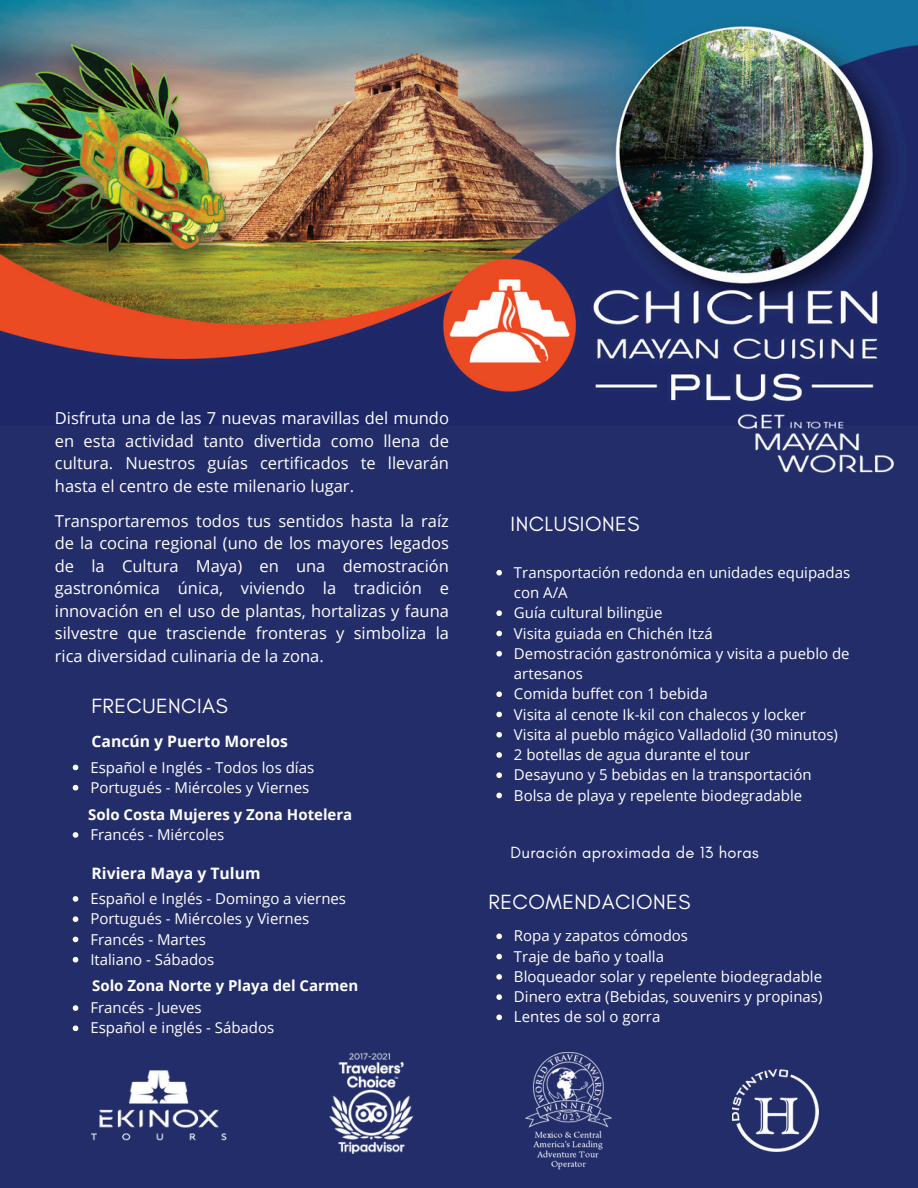
<style>
.page{position:relative;width:918px;height:1188px;background:#232d69}
.page>*{position:absolute;margin:0;border:0;box-sizing:border-box;transform-origin:0 0}
.t1{font:21px "Glacial Indifference";letter-spacing:.025em;color:#fff}
.t2{font:16.5px/22.5px "Open Sans";color:#fff;text-align:justify}
.t3{font:16.5px "Glacial Indifference";letter-spacing:.025em;color:#fff}
.t4{font:700 15.75px "Open Sans";color:#fff}
.t5{font:15px/20.2px "Open Sans";color:#fff}
.t6{font:700 15px "Open Sans";color:#fff}
</style>
<div class="page">
<img style="left:0;top:0;width:918px;height:401px">
<svg style="left:496px;top:570px;width:6px;height:6px"></svg>
<svg style="left:496px;top:610px;width:6px;height:6px"></svg>
<svg style="left:496px;top:631px;width:6px;height:5px"></svg>
<svg style="left:496px;top:651px;width:6px;height:6px"></svg>
<svg style="left:496px;top:691px;width:6px;height:6px"></svg>
<svg style="left:496px;top:712px;width:6px;height:5px"></svg>
<svg style="left:496px;top:732px;width:6px;height:6px"></svg>
<svg style="left:496px;top:752px;width:6px;height:6px"></svg>
<svg style="left:496px;top:772px;width:6px;height:6px"></svg>
<svg style="left:496px;top:793px;width:6px;height:5px"></svg>
<svg style="left:496px;top:934px;width:6px;height:5px"></svg>
<svg style="left:496px;top:954px;width:6px;height:5px"></svg>
<svg style="left:496px;top:974px;width:6px;height:6px"></svg>
<svg style="left:496px;top:994px;width:6px;height:6px"></svg>
<svg style="left:496px;top:1015px;width:6px;height:5px"></svg>
<svg style="left:73px;top:765px;width:5px;height:5px"></svg>
<svg style="left:73px;top:785px;width:5px;height:6px"></svg>
<svg style="left:73px;top:832px;width:5px;height:6px"></svg>
<svg style="left:73px;top:896px;width:5px;height:6px"></svg>
<svg style="left:73px;top:916px;width:5px;height:6px"></svg>
<svg style="left:73px;top:937px;width:5px;height:5px"></svg>
<svg style="left:73px;top:957px;width:5px;height:6px"></svg>
<svg style="left:73px;top:1005px;width:5px;height:6px"></svg>
<svg style="left:73px;top:1026px;width:5px;height:5px"></svg>
<img style="left:730px;top:392px;width:163px;height:81px">
<img style="left:329px;top:1052px;width:85px;height:101px">
<img style="left:525px;top:1052px;width:87px;height:118px">
<img style="left:92px;top:1070px;width:135px;height:71px">
<img style="left:733px;top:1069px;width:85px;height:82px">
<p class="t2" style="left:55px;top:407px;width:396px">Disfruta una de las 7 nuevas maravillas del mundo en esta actividad tanto divertida como llena de cultura. Nuestros guías certificados te llevarán hasta el centro de este milenario lugar.</p>
<p class="t2" style="left:55px;top:509px;width:396px">Transportaremos todos tus sentidos hasta la raíz de la cocina regional (uno de los mayores legados de la Cultura Maya) en una demostración gastronómica única, viviendo la tradición e innovación en el uso de plantas, hortalizas y fauna silvestre que trasciende fronteras y simboliza la rica diversidad culinaria de la zona.</p>
<h1 class="t1" style="left:92px;top:693px;width:138px">FRECUENCIAS</h1>
<h2 class="t4" style="left:92px;top:731px;width:198px">Cancún y Puerto Morelos</h2>
<p class="t5" style="left:90px;top:757px;width:225px">Español e Inglés - Todos los días</p>
<p class="t5" style="left:90px;top:777px;width:221px">Portugués - Miércoles y Viernes</p>
<p class="t6" style="left:88px;top:804px;width:266px">Solo Costa Mujeres y Zona Hotelera</p>
<p class="t5" style="left:90px;top:824px;width:136px">Francés - Miércoles</p>
<h2 class="t4" style="left:92px;top:862px;width:170px">Riviera Maya y Tulum</h2>
<p class="t5" style="left:90px;top:888px;width:257px">Español e Inglés - Domingo a viernes</p>
<p class="t5" style="left:90px;top:908px;width:221px">Portugués - Miércoles y Viernes</p>
<h1 class="t5" style="left:90px;top:929px;width:117px">Francés - Martes</h1>
<p class="t5" style="left:90px;top:949px;width:126px">Italiano - Sábados</p>
<p class="t6" style="left:92px;top:975px;width:268px">Solo Zona Norte y Playa del Carmen</p>
<p class="t5" style="left:90px;top:997px;width:113px">Francés - Jueves</p>
<p class="t5" style="left:90px;top:1017px;width:185px">Español e inglés - Sábados</p>
<p class="t1" style="left:511px;top:511px;width:130px">INCLUSIONES</p>
<h1 class="t5" style="left:514px;top:562px;width:338px">Transportación redonda en unidades equipadas con A/A</h1>
<p class="t5" style="left:514px;top:602px;width:150px">Guía cultural bilingüe</p>
<p class="t5" style="left:514px;top:623px;width:200px">Visita guiada en Chichén Itzá</p>
<p class="t5" style="left:514px;top:643px;width:337px">Demostración gastronómica y visita a pueblo de artesanos</p>
<p class="t5" style="left:514px;top:683px;width:195px">Comida buffet con 1 bebida</p>
<p class="t5" style="left:514px;top:704px;width:294px">Visita al cenote Ik-kil con chalecos y locker</p>
<p class="t5" style="left:514px;top:724px;width:325px">Visita al pueblo mágico Valladolid (30 minutos)</p>
<p class="t5" style="left:514px;top:744px;width:238px">2 botellas de agua durante el tour</p>
<p class="t5" style="left:514px;top:764px;width:299px">Desayuno y 5 bebidas en la transportación</p>
<p class="t5" style="left:514px;top:785px;width:290px">Bolsa de playa y repelente biodegradable</p>
<p class="t3" style="left:511px;top:843px;width:250px">Duración aproximada de 13 horas</p>
<p class="t1" style="left:489px;top:889px;width:203px">RECOMENDACIONES</p>
<h2 class="t5" style="left:514px;top:925px;width:176px">Ropa y zapatos cómodos</h2>
<p class="t5" style="left:514px;top:946px;width:152px">Traje de baño y toalla</p>
<p class="t5" style="left:514px;top:966px;width:310px">Bloqueador solar y repelente biodegradable</p>
<h2 class="t5" style="left:514px;top:986px;width:310px">Dinero extra (Bebidas, souvenirs y propinas)</h2>
<p class="t5" style="left:514px;top:1006px;width:148px">Lentes de sol o gorra</p>
</div>
